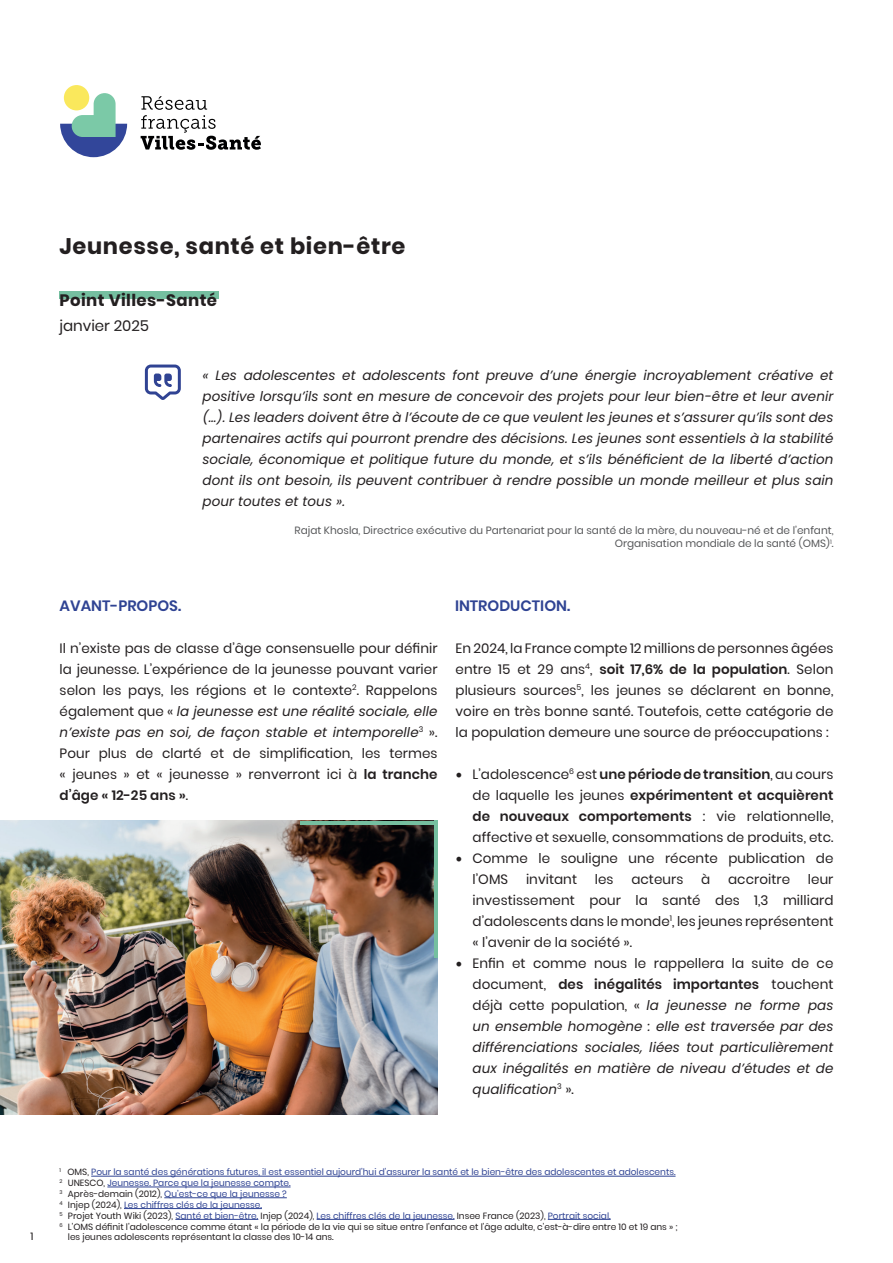
<style>
.page{position:relative;width:893px;height:1263px;background:#fff}
.page>*{position:absolute;margin:0;border:0;box-sizing:border-box;transform-origin:0 0}
.t1{font:700 22.5px "Poppins";letter-spacing:.03em;color:#231f20}
.t2{font:700 16.5px "Poppins";letter-spacing:.025em;color:#231f20}
.t3{font:600 15px "Poppins";color:#2f4393}
.t4{font:15px "Poppins";color:#231f20}
.t5{font:13.5px/21px "Poppins";letter-spacing:.005em;color:#231f20;text-align:justify}
.t6{font:italic 13.5px/21px "Poppins";letter-spacing:.005em;color:#231f20;text-align:justify}
.t7{font:10.5px/12.6px "Poppins";color:#57585a;text-align:right}
.t8{font:10.5px "Poppins";color:#231f20}
.t9{font:9px "Poppins";color:#2f4393}
.t10{font:9px "Poppins";color:#231f20}
.s1{font-style:italic}
.s2{font-weight:600}
.s3{font-family:"Minion Pro";font-size:18px}
.s4{font-family:"Minion Pro";font-style:normal;font-size:18px}
.s5{font-style:normal}
.s6{font-weight:600;font-style:normal}
.s7{color:#231f20}
</style>
<div class="page">
<div style="left:59px;top:291px;width:160px;height:8px;background:#75bfa0"></div>
<div style="left:64px;top:85px;width:25px;height:25px;background:#fae85c;border-radius:50%"></div>
<svg style="left:60px;top:93px;width:67px;height:64px"></svg>
<svg style="left:141px;top:96px;width:120px;height:54px"></svg>
<hr style="left:91px;top:1176px;width:585px;height:1px;background:#2f4393">
<hr style="left:107px;top:1187px;width:184px;height:1px;background:#2f4393">
<hr style="left:164px;top:1197px;width:123px;height:1px;background:#2f4393">
<hr style="left:124px;top:1208px;width:138px;height:1px;background:#2f4393">
<hr style="left:175px;top:1219px;width:83px;height:1px;background:#2f4393">
<hr style="left:317px;top:1219px;width:137px;height:1px;background:#2f4393">
<hr style="left:548px;top:1219px;width:63px;height:1px;background:#2f4393">
<svg style="left:145px;top:365px;width:36px;height:35px"></svg>
<img style="left:0;top:821px;width:438px;height:294px">
<hr style="left:434px;top:821px;width:4px;height:137px;background:#75bfa0">
<hr style="left:300px;top:821px;width:138px;height:3px;background:#75bfa0">
<h1 class="t1" style="left:60px;top:233px;width:347px">Jeunesse, santé et bien-être</h1>
<p class="t2" style="left:59px;top:290px;width:159px">Point Villes-Santé</p>
<p class="t4" style="left:59px;top:317px;width:91px">janvier 2025</p>
<p class="t6" style="left:202px;top:364px;width:632px">« Les adolescentes et adolescents font preuve d’une énergie incroyablement créative et positive lorsqu’ils sont en mesure de concevoir des projets pour leur bien-être et leur avenir (…). Les leaders doivent être à l’écoute de ce que veulent les jeunes et s’assurer qu’ils sont des partenaires actifs qui pourront prendre des décisions. Les jeunes sont essentiels à la stabilité sociale, économique et politique future du monde, et s’ils bénéficient de la liberté d’action dont ils ont besoin, ils peuvent contribuer à rendre possible un monde meilleur et plus sain pour toutes et tous ».</p>
<p class="t7" style="left:295px;top:524px;width:540px">Rajat Khosla, Directrice exécutive du Partenariat pour la santé de la mère, du nouveau-né et de l’enfant,<br>Organisation mondiale de la santé (OMS)<sup>1</sup>.</p>
<p class="t3" style="left:60px;top:597px;width:123px">AVANT-PROPOS.</p>
<p class="t5" style="left:60px;top:637px;width:379px">Il n’existe pas de classe d’âge consensuelle pour définir la jeunesse. L’expérience de la jeunesse pouvant varier selon les pays, les régions et le contexte<sup>2</sup>. Rappelons également que « <span class="s1">la jeunesse est une réalité sociale, elle n’existe pas en soi, de façon stable et intemporelle</span><sup>3</sup> ».<br>Pour plus de clarté et de simplification, les termes « jeunes » et « jeunesse » renverront ici à <span class="s2">la tranche d’âge « 12-25 ans »</span>.</p>
<p class="t5" style="left:456px;top:637px;width:379px">En 2024, la France compte 12 millions de personnes âgées entre 15 et 29 ans<sup>4</sup>, <span class="s2">soit 17,6% de la population</span>. Selon plusieurs sources<sup>5</sup>, les jeunes se déclarent en bonne, voire en très bonne santé. Toutefois, cette catégorie de la population demeure une source de préoccupations :</p>
<p class="t3" style="left:455px;top:597px;width:117px">INTRODUCTION.</p>
<p class="t5" style="left:473px;top:763px;width:362px;text-indent:-17px"><span class="s3">•</span> L’adolescence<sup>6</sup> est <span class="s2">une période de transition</span>, au cours de laquelle les jeunes <span class="s2">expérimentent et acquièrent de nouveaux comportements</span> : vie relationnelle, affective et sexuelle, consommations de produits, etc.</p>
<p class="t5" style="left:473px;top:847px;width:362px;text-indent:-17px"><span class="s3">•</span> Comme le souligne une récente publication de l’OMS</p>
<p class="t5" style="left:526px;top:868px;width:53px">invitant</p>
<p class="t5" style="left:595px;top:868px;width:20px">les</p>
<p class="t5" style="left:631px;top:868px;width:53px">acteurs</p>
<p class="t5" style="left:701px;top:868px;width:11px">à</p>
<p class="t5" style="left:728px;top:868px;width:64px">accroitre</p>
<p class="t5" style="left:473px;top:868px;width:362px;text-indent:335px">leur investissement pour la santé des 1,3 milliard d’adolescents dans le monde<sup>1</sup>, les jeunes représentent « l’avenir de la société ».</p>
<p class="t6" style="left:473px;top:952px;width:362px;text-indent:-17px"><span class="s4">•</span> <span class="s5">Enfin et comme nous le rappellera la suite de ce document,</span> <span class="s6">des inégalités importantes</span> <span class="s5">touchent déjà cette population, «</span> la jeunesse ne forme pas un ensemble homogène : elle est traversée par des différenciations sociales, liées tout particulièrement aux inégalités en matière de niveau d’études et de qualification<sup>3</sup> <span class="s5">».</span></p>
<p class="t8" style="left:31px;top:1230px;width:5px">1</p>
<p class="t9" style="left:60px;top:1167px;width:617px"><sup>1</sup> <span class="s7">OMS,</span> Pour la santé des générations futures, il est essentiel aujourd’hui d’assurer la santé et le bien-être des adolescentes et adolescents.</p>
<p class="t9" style="left:60px;top:1178px;width:233px"><sup>2</sup> <span class="s7">UNESCO,</span> Jeunesse. Parce que la jeunesse compte.</p>
<p class="t9" style="left:60px;top:1189px;width:229px"><sup>3</sup> <span class="s7">Après-demain (2012),</span> Qu’est-ce que la jeunesse ?</p>
<p class="t9" style="left:60px;top:1199px;width:204px"><sup>4</sup> <span class="s7">Injep (2024),</span> Les chiffres clés de la jeunesse.</p>
<p class="t9" style="left:60px;top:1210px;width:553px"><sup>5</sup> <span class="s7">Projet Youth Wiki (2023),</span> Santé et bien-être. <span class="s7">Injep (2024),</span> Les chiffres clés de la jeunesse. <span class="s7">Insee France (2023),</span> Portrait social.</p>
<p class="t10" style="left:60px;top:1221px;width:620px"><sup>6</sup> L’OMS définit l’adolescence comme étant « la période de la vie qui se situe entre l’enfance et l’âge adulte, c’est-à-dire entre 10 et 19 ans » ;</p>
<p class="t10" style="left:68px;top:1232px;width:267px">les jeunes adolescents représentant la classe des 10-14 ans.</p>
</div>
